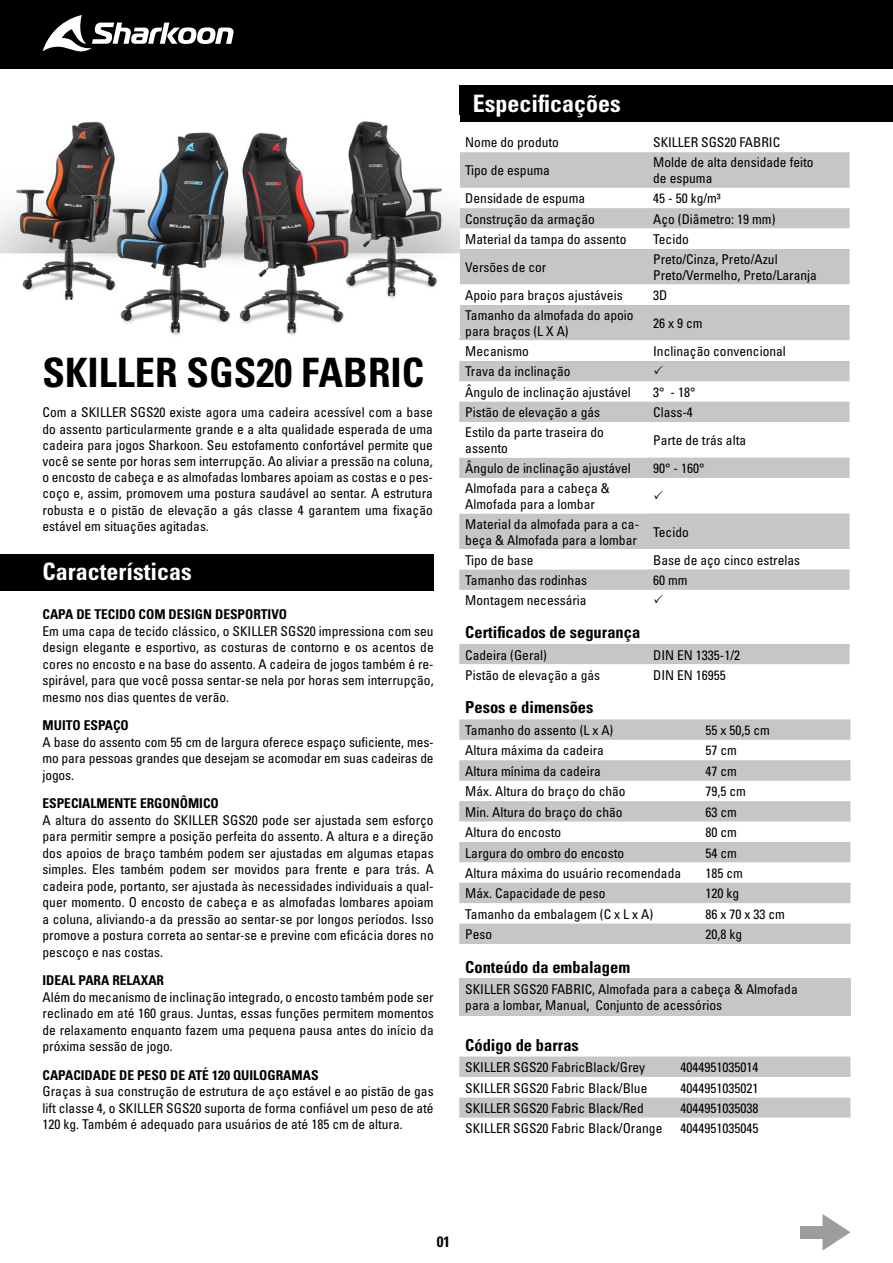
<style>
.page{position:relative;width:893px;height:1263px;background:#fff}
.page>*{position:absolute;margin:0;border:0;box-sizing:border-box;transform-origin:0 0}
.t1{font:40.5px "Univers LTCYR 67 Bold Cond";color:#000}
.t2{font:24px "Univers LTCYR 67 Bold Cond";color:#fff}
.t3{font:16.5px "Univers LTCYR 67 Bold Cond";color:#000}
.t4{font:15px "Univers LTCYR 67 Bold Cond";color:#000}
.t5{font:condensed 13.5px/16.5px "Univers LTCYR 57";color:#000}
.t6{font:13.5px "Univers LTCYR 67 Bold Cond";color:#000}
</style>
<div class="page">
<div style="left:0;top:0;width:893px;height:69px;background:#000"></div>
<svg style="left:43px;top:15px;width:191px;height:37px"></svg>
<div style="left:459px;top:85px;width:434px;height:37px;background:#000"></div>
<svg style="left:459px;top:152px;width:391px;height:438px;fill:#c6c6c6"></svg>
<svg style="left:459px;top:229px;width:391px;height:132px;fill:#c6c6c6"></svg>
<svg style="left:459px;top:422px;width:188px;height:147px"></svg>
<div style="left:459px;top:644px;width:391px;height:20px;background:#c6c6c6"></div>
<svg style="left:459px;top:719px;width:391px;height:225px;fill:#c6c6c6"></svg>
<div style="left:459px;top:979px;width:391px;height:37px;background:#c6c6c6"></div>
<svg style="left:822px;top:1214px;width:28px;height:37px"></svg>
<div style="left:800px;top:1226px;width:25px;height:12px;background:#9d9d9c"></div>
<div style="left:0;top:553px;width:434px;height:37px;background:#000"></div>
<svg style="left:459px;top:1056px;width:391px;height:62px"></svg>
<img style="left:0;top:121px;width:459px;height:215px">
<svg style="left:654px;top:366px;width:9px;height:8px"></svg>
<svg style="left:654px;top:490px;width:9px;height:9px"></svg>
<h1 class="t1" style="left:43px;top:348px;width:383px">SKILLER SGS20 FABRIC</h1>
<p class="t5" style="left:43px;top:404px;width:392px;text-align:justify">Com a SKILLER SGS20 existe agora uma cadeira acessível com a base do assento particularmente grande e a alta qualidade esperada de uma cadeira para jogos Sharkoon. Seu estofamento confortável permite que você se sente por horas sem interrupção. Ao aliviar a pressão na coluna, o encosto de cabeça e as almofadas lombares apoiam as costas e o pes&shy;coço e, assim, promovem uma postura saudável ao sentar. A estrutura robusta e o pistão de elevação a gás classe 4 garantem uma fixação estável em situações agitadas.</p>
<h2 class="t2" style="left:43px;top:557px;width:151px">Características</h2>
<p class="t6" style="left:43px;top:606px;width:246px">CAPA DE TECIDO COM DESIGN DESPORTIVO</p>
<p class="t5" style="left:43px;top:622px;width:393px;text-align:justify">Em uma capa de tecido clássico, o SKILLER SGS20 impressiona com seu design elegante e esportivo, as costuras de contorno e os acentos de cores no encosto e na base do assento. A cadeira de jogos também é re&shy;spirável, para que você possa sentar-se nela por horas sem interrupção, mesmo nos dias quentes de verão.</p>
<p class="t6" style="left:43px;top:717px;width:88px">MUITO ESPAÇO</p>
<p class="t5" style="left:43px;top:733px;width:393px;text-align:justify">A base do assento com 55 cm de largura oferece espaço suficiente, mes&shy;mo para pessoas grandes que desejam se acomodar em suas cadeiras de jogos.</p>
<p class="t6" style="left:43px;top:795px;width:178px">ESPECIALMENTE ERGONÔMICO</p>
<p class="t5" style="left:43px;top:811px;width:393px;text-align:justify">A altura do assento do SKILLER SGS20 pode ser ajustada sem esforço para permitir sempre a posição perfeita do assento. A altura e a direção dos apoios de braço também podem ser ajustadas em algumas etapas simples. Eles também podem ser movidos para frente e para trás. A cadeira pode, portanto, ser ajustada às necessidades individuais a qual&shy;quer momento. O encosto de cabeça e as almofadas lombares apoiam a coluna, aliviando-a da pressão ao sentar-se por longos períodos. Isso promove a postura correta ao sentar-se e previne com eficácia dores no pescoço e nas costas.</p>
<p class="t6" style="left:43px;top:972px;width:123px">IDEAL PARA RELAXAR</p>
<p class="t5" style="left:43px;top:988px;width:393px;text-align:justify">Além do mecanismo de inclinação integrado, o encosto também pode ser reclinado em até 160 graus. Juntas, essas funções permitem momentos de relaxamento enquanto fazem uma pequena pausa antes do início da próxima sessão de jogo.</p>
<p class="t6" style="left:43px;top:1066px;width:277px">CAPACIDADE DE PESO DE ATÉ 120 QUILOGRAMAS</p>
<p class="t5" style="left:43px;top:1082px;width:393px;text-align:justify">Graças à sua construção de estrutura de aço estável e ao pistão de gas lift classe 4, o SKILLER SGS20 suporta de forma confiável um peso de até 120 kg. Também é adequado para usuários de até 185 cm de altura.</p>
<h2 class="t2" style="left:473px;top:89px;width:149px">Especificações</h2>
<p class="t5" style="left:465px;top:134px;width:95px">Nome do produto</p>
<p class="t5" style="left:653px;top:134px;width:129px">SKILLER SGS20 FABRIC</p>
<p class="t5" style="left:465px;top:162px;width:86px">Tipo de espuma</p>
<p class="t5" style="left:653px;top:154px;width:162px">Molde de alta densidade feito de espuma</p>
<p class="t5" style="left:465px;top:190px;width:121px">Densidade de espuma</p>
<p class="t5" style="left:653px;top:190px;width:69px">45 - 50 kg/m³</p>
<p class="t5" style="left:465px;top:210px;width:131px">Construção da armação</p>
<p class="t5" style="left:653px;top:210px;width:124px">Aço (Diâmetro: 19 mm)</p>
<p class="t5" style="left:465px;top:231px;width:163px">Material da tampa do assento</p>
<p class="t5" style="left:653px;top:231px;width:37px">Tecido</p>
<p class="t5" style="left:465px;top:259px;width:83px">Versões de cor</p>
<p class="t5" style="left:653px;top:251px;width:165px">Preto/Cinza, Preto/Azul<br>Preto/Vermelho, Preto/Laranja</p>
<p class="t5" style="left:465px;top:287px;width:159px">Apoio para braços ajustáveis</p>
<p class="t5" style="left:653px;top:287px;width:16px">3D</p>
<p class="t5" style="left:465px;top:307px;width:170px">Tamanho da almofada do apoio para braços (L X A)</p>
<p class="t5" style="left:653px;top:315px;width:51px">26 x 9 cm</p>
<p class="t5" style="left:465px;top:343px;width:65px">Mecanismo</p>
<p class="t5" style="left:653px;top:343px;width:134px">Inclinação convencional</p>
<p class="t5" style="left:465px;top:361px;width:167px;line-height:20.4px">Trava da inclinação<br>Ângulo de inclinação ajustável</p>
<p class="t5" style="left:653px;top:383px;width:44px">3° - 18°</p>
<p class="t5" style="left:465px;top:404px;width:136px">Pistão de elevação a gás</p>
<p class="t5" style="left:653px;top:404px;width:41px">Class-4</p>
<p class="t5" style="left:465px;top:424px;width:140px">Estilo da parte traseira do assento</p>
<p class="t5" style="left:653px;top:432px;width:94px">Parte de trás alta</p>
<p class="t5" style="left:465px;top:460px;width:167px">Ângulo de inclinação ajustável</p>
<p class="t5" style="left:653px;top:460px;width:53px">90° - 160°</p>
<p class="t5" style="left:465px;top:480px;width:146px">Almofada para a cabeça &amp;<br>Almofada para a lombar</p>
<p class="t5" style="left:465px;top:515px;width:175px">Material da almofada para a ca&shy;beça &amp; Almofada para a lombar</p>
<p class="t5" style="left:653px;top:523px;width:37px">Tecido</p>
<p class="t5" style="left:465px;top:551px;width:70px">Tipo de base</p>
<p class="t5" style="left:653px;top:551px;width:148px">Base de aço cinco estrelas</p>
<p class="t5" style="left:465px;top:572px;width:123px">Tamanho das rodinhas</p>
<p class="t5" style="left:653px;top:572px;width:36px">60 mm</p>
<p class="t5" style="left:465px;top:592px;width:123px">Montagem necessária</p>
<p class="t3" style="left:465px;top:622px;width:177px">Certificados de segurança</p>
<p class="t5" style="left:465px;top:646px;width:83px">Cadeira (Geral)</p>
<p class="t5" style="left:653px;top:646px;width:88px">DIN EN 1335-1/2</p>
<p class="t5" style="left:465px;top:666px;width:136px">Pistão de elevação a gás</p>
<p class="t5" style="left:653px;top:666px;width:74px">DIN EN 16955</p>
<p class="t3" style="left:465px;top:697px;width:130px">Pesos e dimensões</p>
<p class="t5" style="left:465px;top:722px;width:150px">Tamanho do assento (L x A)</p>
<p class="t5" style="left:705px;top:722px;width:66px">55 x 50,5 cm</p>
<p class="t5" style="left:465px;top:742px;width:140px">Altura máxima da cadeira</p>
<p class="t5" style="left:705px;top:742px;width:33px">57 cm</p>
<p class="t5" style="left:465px;top:762px;width:137px">Altura mínima da cadeira</p>
<p class="t5" style="left:705px;top:762px;width:33px">47 cm</p>
<p class="t5" style="left:465px;top:783px;width:162px">Máx. Altura do braço do chão</p>
<p class="t5" style="left:705px;top:783px;width:42px">79,5 cm</p>
<p class="t5" style="left:465px;top:803px;width:159px">Min. Altura do braço do chão</p>
<p class="t5" style="left:705px;top:803px;width:33px">63 cm</p>
<p class="t5" style="left:465px;top:824px;width:97px">Altura do encosto</p>
<p class="t5" style="left:705px;top:824px;width:33px">80 cm</p>
<p class="t5" style="left:465px;top:844px;width:160px">Largura do ombro do encosto</p>
<p class="t5" style="left:705px;top:844px;width:33px">54 cm</p>
<p class="t5" style="left:465px;top:864px;width:217px">Altura máxima do usuário recomendada</p>
<p class="t5" style="left:705px;top:864px;width:39px">185 cm</p>
<p class="t5" style="left:465px;top:885px;width:142px">Máx. Capacidade de peso</p>
<p class="t5" style="left:705px;top:885px;width:35px">120 kg</p>
<p class="t5" style="left:465px;top:905px;width:189px">Tamanho da embalagem (C x L x A)</p>
<p class="t5" style="left:705px;top:905px;width:81px">86 x 70 x 33 cm</p>
<p class="t5" style="left:465px;top:926px;width:28px">Peso</p>
<p class="t5" style="left:705px;top:926px;width:38px">20,8 kg</p>
<p class="t3" style="left:465px;top:957px;width:166px">Conteúdo da embalagem</p>
<p class="t5" style="left:465px;top:980px;width:334px">SKILLER SGS20 FABRIC, Almofada para a cabeça &amp; Almofada para a lombar, Manual, Conjunto de acessórios</p>
<p class="t3" style="left:465px;top:1034px;width:115px">Código de barras</p>
<p class="t5" style="left:465px;top:1059px;width:181px">SKILLER SGS20 FabricBlack/Grey</p>
<p class="t5" style="left:680px;top:1059px;width:79px">4044951035014</p>
<p class="t5" style="left:465px;top:1079px;width:184px">SKILLER SGS20 Fabric Black/Blue</p>
<p class="t5" style="left:680px;top:1079px;width:79px">4044951035021</p>
<p class="t5" style="left:465px;top:1099px;width:180px">SKILLER SGS20 Fabric Black/Red</p>
<p class="t5" style="left:680px;top:1099px;width:79px">4044951035038</p>
<p class="t5" style="left:465px;top:1120px;width:199px">SKILLER SGS20 Fabric Black/Orange</p>
<p class="t5" style="left:680px;top:1120px;width:79px">4044951035045</p>
<p class="t4" style="left:437px;top:1232px;width:15px">01</p>
</div>
